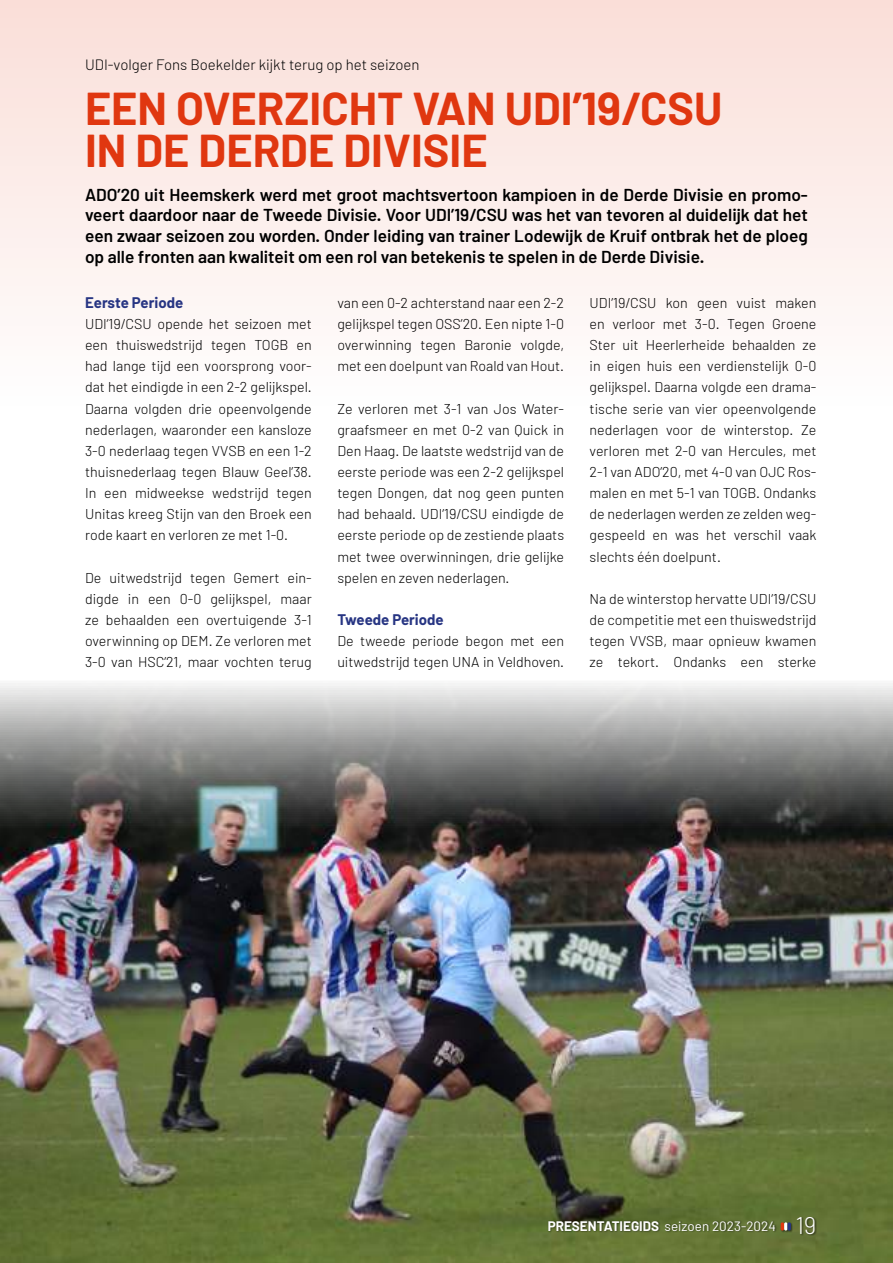
<style>
.page{position:relative;width:893px;height:1263px;background:#fff}
.page>*{position:absolute;margin:0;border:0;box-sizing:border-box;transform-origin:0 0}
.t1{font:700 45px/42px "Barlow";color:#e03710}
.t2{font:600 17.25px/20.7px "Barlow";color:#000;text-align:justify}
.t3{font:300 15px "Barlow";color:#000}
.t4{font:700 15px "Barlow";color:#273583}
.t5{font:300 14.25px/21.1px "Barlow";color:#000;text-align:justify}
.t6{font:13.5px "Barlow";color:#fff}
.s1{font-weight:700}
.s2{font-weight:300;font-size:24px}
</style>
<div class="page">
<img style="left:0;top:683px;width:893px;height:580px">
<svg style="left:0;top:0;width:893px;height:306px;fill:#fbeae6"></svg>
<div style="left:548px;top:1217px;width:269px;height:19px;background:#000;opacity:.5"></div>
<svg style="left:781px;top:1222px;width:10px;height:8px"></svg>
<p class="t3" style="left:85px;top:56px;width:336px">UDI-volger Fons Boekelder kijkt terug op het seizoen</p>
<h1 class="t1" style="left:85px;top:87px;width:639px">EEN OVERZICHT VAN UDI’19/CSU<br>IN DE DERDE DIVISIE</h1>
<p class="t2" style="left:85px;top:184px;width:724px">ADO’20 uit Heemskerk werd met groot machtsvertoon kampioen in de Derde Divisie en promo&shy;veert daardoor naar de Tweede Divisie. Voor UDI’19/CSU was het van tevoren al duidelijk dat het een zwaar seizoen zou worden. Onder leiding van trainer Lodewijk de Kruif ontbrak het de ploeg op alle fronten aan kwaliteit om een rol van betekenis te spelen in de Derde Divisie.</p>
<p class="t5" style="left:337px;top:292px;width:228px">van een 0-2 achterstand naar een 2-2 gelijkspel tegen OSS’20. Een nipte 1-0 overwinning tegen Baronie volgde, met een doelpunt van Roald van Hout.</p>
<p class="t5" style="left:337px;top:397px;width:228px">Ze verloren met 3-1 van Jos Water&shy;graafsmeer en met 0-2 van Quick in Den Haag. De laatste wedstrijd van de eerste periode was een 2-2 gelijkspel tegen Dongen, dat nog geen punten had behaald. UDI’19/CSU eindigde de eerste periode op de zestiende plaats met twee overwinningen, drie gelijke spelen en zeven nederlagen.</p>
<p class="t4" style="left:337px;top:610px;width:108px">Tweede Periode</p>
<p class="t5" style="left:337px;top:630px;width:228px">De tweede periode begon met een uitwedstrijd tegen UNA in Veldhoven.</p>
<p class="t4" style="left:85px;top:293px;width:100px">Eerste Periode</p>
<p class="t5" style="left:85px;top:313px;width:228px">UDI’19/CSU opende het seizoen met een thuiswedstrijd tegen TOGB en had lange tijd een voorsprong voor&shy;dat het eindigde in een 2-2 gelijkspel.<br>Daarna volgden drie opeenvolgende nederlagen, waaronder een kansloze 3-0 nederlaag tegen VVSB en een 1-2 thuisnederlaag tegen Blauw Geel’38.<br>In een midweekse wedstrijd tegen Unitas kreeg Stijn van den Broek een rode kaart en verloren ze met 1-0.</p>
<p class="t5" style="left:85px;top:567px;width:228px">De uitwedstrijd tegen Gemert ein&shy;digde in een 0-0 gelijkspel, maar ze behaalden een overtuigende 3-1 overwinning op DEM. Ze verloren met 3-0 van HSC’21, maar vochten terug</p>
<p class="t5" style="left:590px;top:292px;width:228px">UDI’19/CSU kon geen vuist maken en verloor met 3-0. Tegen Groene Ster uit Heerlerheide behaalden ze in eigen huis een verdienstelijk 0-0 gelijkspel. Daarna volgde een drama&shy;tische serie van vier opeenvolgende nederlagen voor de winterstop. Ze verloren met 2-0 van Hercules, met 2-1 van ADO’20, met 4-0 van OJC Ros&shy;malen en met 5-1 van TOGB. Ondanks de nederlagen werden ze zelden weg&shy;gespeeld en was het verschil vaak slechts één doelpunt.</p>
<p class="t5" style="left:590px;top:588px;width:228px">Na de winterstop hervatte UDI’19/CSU de competitie met een thuiswedstrijd tegen VVSB, maar opnieuw kwamen ze tekort. Ondanks een sterke</p>
<p class="t6" style="left:548px;top:1217px;width:270px"><span class="s1">PRESENTATIEGIDS</span> seizoen 2023-2024 <span class="s2">19</span></p>
</div>
